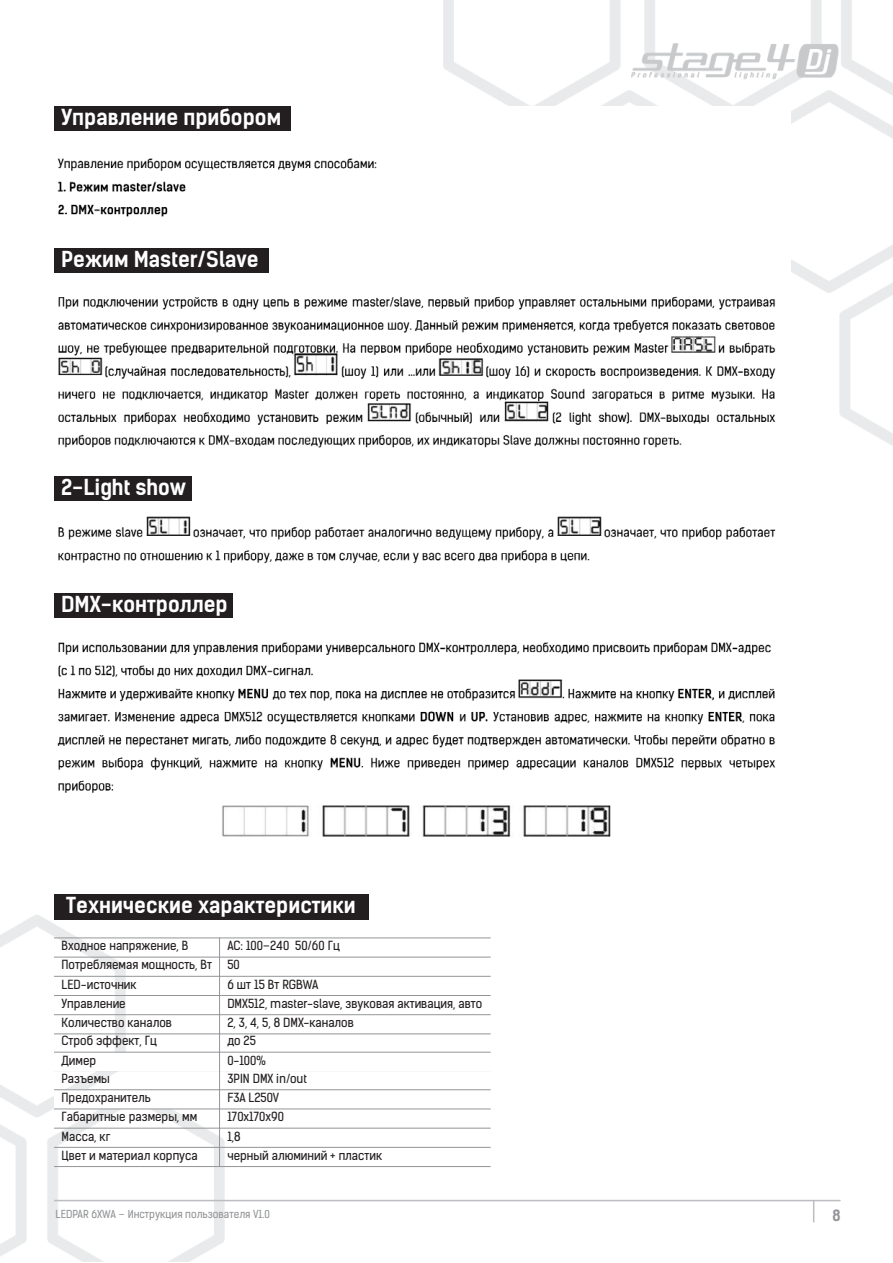
<style>
.page{position:relative;width:893px;height:1263px;background:#fff}
.page>*{position:absolute;margin:0;border:0;box-sizing:border-box;transform-origin:0 0}
.t1{font:21px "Kelson Sans Bold RU";color:#fff}
.t2{font:15px "Kelson Sans Bold RU";color:#939598}
.t3{font:12px "Kelson Sans Regular RU";color:#231f20}
.t4{font:10.5px "Kelson Sans Regular RU";color:#939598}
</style>
<div class="page">
<img style="left:0;top:0;width:892px;height:1262px">
<hr style="left:54px;top:1200px;width:786px;height:1px;background:#bbbdc0">
<svg style="left:813px;top:1201px;width:1px;height:21px"></svg>
<div style="left:54px;top:895px;width:315px;height:25px;background:#231f20"></div>
<hr style="left:219px;top:938px;width:1px;height:96px;background:#939598">
<hr style="left:54px;top:938px;width:437px;height:1px;background:#939598">
<hr style="left:54px;top:957px;width:437px;height:1px;background:#939598">
<hr style="left:54px;top:976px;width:437px;height:1px;background:#939598">
<hr style="left:54px;top:995px;width:437px;height:1px;background:#939598">
<hr style="left:54px;top:1014px;width:437px;height:1px;background:#939598">
<hr style="left:54px;top:1034px;width:437px;height:1px;background:#939598">
<div style="left:54px;top:1090px;width:166px;height:19px;background:#fff"></div>
<div style="left:220px;top:1090px;width:271px;height:19px;background:#fff"></div>
<hr style="left:219px;top:1070px;width:1px;height:97px;background:#939598">
<hr style="left:54px;top:1089px;width:437px;height:1px;background:#939598">
<hr style="left:54px;top:1109px;width:437px;height:1px;background:#939598">
<hr style="left:54px;top:1128px;width:437px;height:1px;background:#939598">
<hr style="left:54px;top:1147px;width:437px;height:1px;background:#939598">
<hr style="left:54px;top:1166px;width:437px;height:1px;background:#939598">
<div style="left:54px;top:1052px;width:166px;height:19px;background:#fff"></div>
<div style="left:220px;top:1052px;width:271px;height:19px;background:#fff"></div>
<hr style="left:219px;top:1033px;width:1px;height:38px;background:#939598">
<hr style="left:54px;top:1052px;width:437px;height:1px;background:#939598">
<img style="left:54px;top:107px;width:737px;height:741px">
<div style="left:54px;top:107px;width:236px;height:24px;background:#231f20"></div>
<div style="left:54px;top:248px;width:215px;height:25px;background:#231f20"></div>
<div style="left:54px;top:593px;width:178px;height:24px;background:#231f20"></div>
<div style="left:54px;top:476px;width:138px;height:25px;background:#231f20"></div>
<h1 class="t1" style="left:61px;top:106px;width:222px">Управление прибором</h1>
<h1 class="t1" style="left:61px;top:248px;width:199px">Режим Master/Slave</h1>
<h1 class="t1" style="left:61px;top:475px;width:127px">2-Light show</h1>
<h1 class="t1" style="left:61px;top:592px;width:168px">DMX-контроллер</h1>
<h1 class="t1" style="left:66px;top:894px;width:291px">Технические характеристики</h1>
<p class="t3" style="left:62px;top:941px;width:128px">Входное напряжение, В</p>
<p class="t3" style="left:227px;top:941px;width:114px">AC: 100–240 50/60 Гц</p>
<p class="t3" style="left:62px;top:960px;width:152px">Потребляемая мощность, Вт</p>
<p class="t3" style="left:227px;top:960px;width:14px">50</p>
<p class="t3" style="left:62px;top:979px;width:77px">LED-источник</p>
<p class="t3" style="left:227px;top:979px;width:92px">6 шт 15 Вт RGBWA</p>
<p class="t3" style="left:62px;top:999px;width:66px">Управление</p>
<p class="t3" style="left:227px;top:999px;width:256px">DMX512, master-slave, звуковая активация, авто</p>
<p class="t3" style="left:62px;top:1018px;width:112px">Количество каналов</p>
<p class="t3" style="left:227px;top:1018px;width:128px">2, 3, 4, 5, 8 DMX-каналов</p>
<p class="t3" style="left:62px;top:1036px;width:97px">Строб эффект, Гц</p>
<p class="t3" style="left:227px;top:1036px;width:30px">до 25</p>
<p class="t3" style="left:62px;top:1055px;width:36px">Димер</p>
<p class="t3" style="left:227px;top:1055px;width:40px">0-100%</p>
<p class="t3" style="left:62px;top:1074px;width:50px">Разъемы</p>
<p class="t3" style="left:227px;top:1074px;width:81px">3PIN DMX in/out</p>
<p class="t3" style="left:62px;top:1093px;width:91px">Предохранитель</p>
<p class="t3" style="left:227px;top:1093px;width:53px">F3A L250V</p>
<p class="t3" style="left:62px;top:1112px;width:137px">Габаритные размеры, мм</p>
<p class="t3" style="left:227px;top:1112px;width:58px">170x170x90</p>
<p class="t3" style="left:62px;top:1131px;width:50px">Масса, кг</p>
<p class="t3" style="left:227px;top:1131px;width:15px">1,8</p>
<p class="t3" style="left:62px;top:1150px;width:138px">Цвет и материал корпуса</p>
<p class="t3" style="left:227px;top:1150px;width:156px">черный алюминий + пластик</p>
<p class="t4" style="left:56px;top:1209px;width:216px">LEDPAR 6XWA – Инструкция пользователя V1.0</p>
<p class="t2" style="left:832px;top:1207px;width:10px">8</p>
</div>
